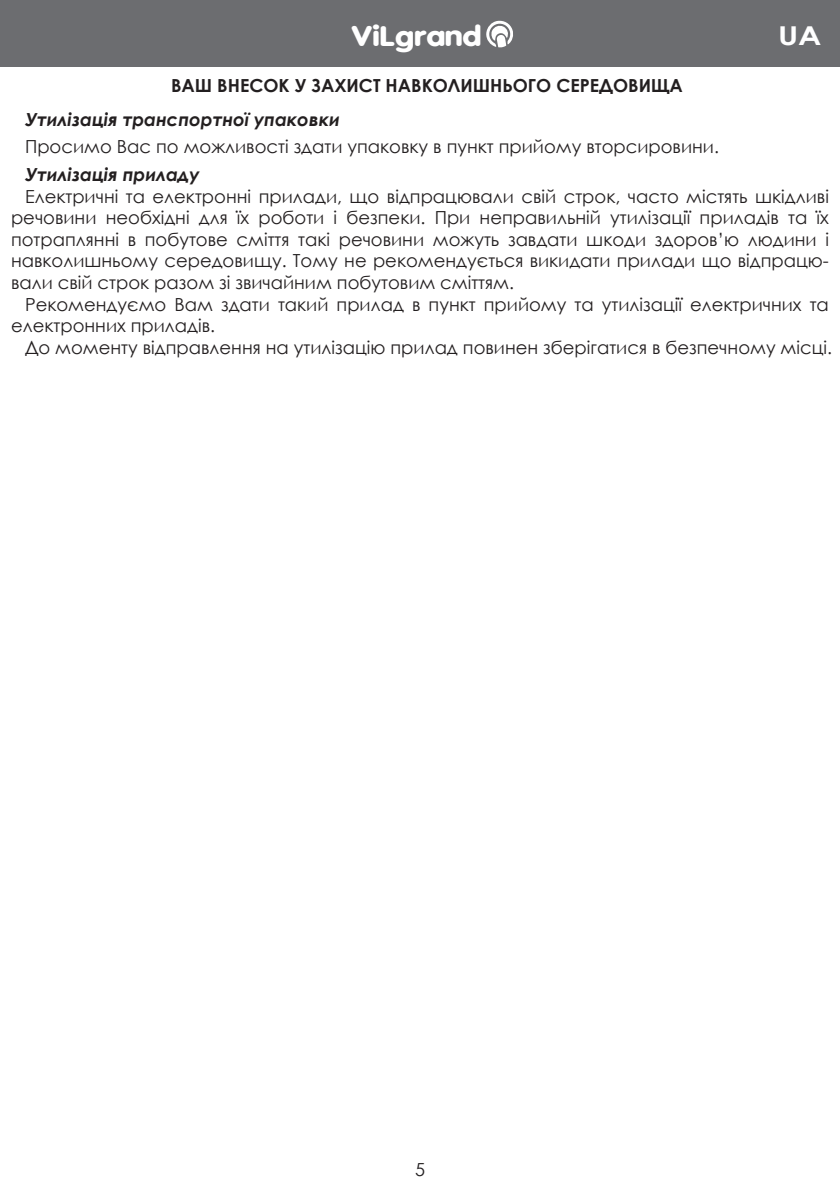
<style>
.page{position:relative;width:840px;height:1191px;background:#fff}
.page>*{position:absolute;margin:0;border:0;box-sizing:border-box;transform-origin:0 0}
.t1{font:700 27px "VAG World";color:#fff;scale:1.21 1}
.t2{font:700 26px "Century Gothic";color:#fff;scale:1.21 1}
.t3{font:18px/21.6px "Century Gothic";color:#231f20;text-align:justify}
.t4{font:italic 700 18px "Century Gothic";color:#231f20}
.t5{font:700 18px "Century Gothic";color:#231f20}
</style>
<div class="page">
<div style="left:0;top:0;width:839px;height:67px;background:#6c6d70"></div>
<svg style="left:486px;top:20px;width:27px;height:28px"></svg>
<h1 class="t1" style="left:337px;top:20px;width:109px">ViLgrand</h1>
<h1 class="t1" style="left:351px;top:21px;width:109px">ViLgrand</h1>
<h2 class="t2" style="left:777px;top:16px;width:37px">UA</h2>
<p class="t5" style="left:171px;top:72px;width:513px">ВАШ ВНЕСОК У ЗАХИСТ НАВКОЛИШНЬОГО СЕРЕДОВИЩА</p>
<p class="t4" style="left:25px;top:106px;width:316px">Утилізація транспортної упаковки</p>
<p class="t3" style="left:25px;top:136px;width:695px">Просимо Вас по можливості здати упаковку в пункт прийому вторсировини.</p>
<p class="t4" style="left:25px;top:161px;width:176px">Утилізація приладу</p>
<p class="t3" style="left:11px;top:185px;width:819px;text-indent:14px">Електричні та електронні прилади, що відпрацювали свій строк, часто містять шкідливі речовини необхідні для їх роботи і безпеки. При неправильній утилізації приладів та їх потраплянні в побутове сміття такі речовини можуть завдати шкоди здоров’ю людини і навколишньому середовищу. Тому не рекомендується викидати прилади що відпрацю&shy;вали свій строк разом зі звичайним побутовим сміттям.</p>
<p class="t3" style="left:11px;top:293px;width:818px;text-indent:14px">Рекомендуємо Вам здати такий прилад в пункт прийому та утилізації електричних та електронних приладів.</p>
<p class="t3" style="left:25px;top:336px;width:808px">До моменту відправлення на утилізацію прилад повинен зберігатися в безпечному місці.</p>
<p class="t3" style="left:415px;top:1158px;width:11px">5</p>
</div>
